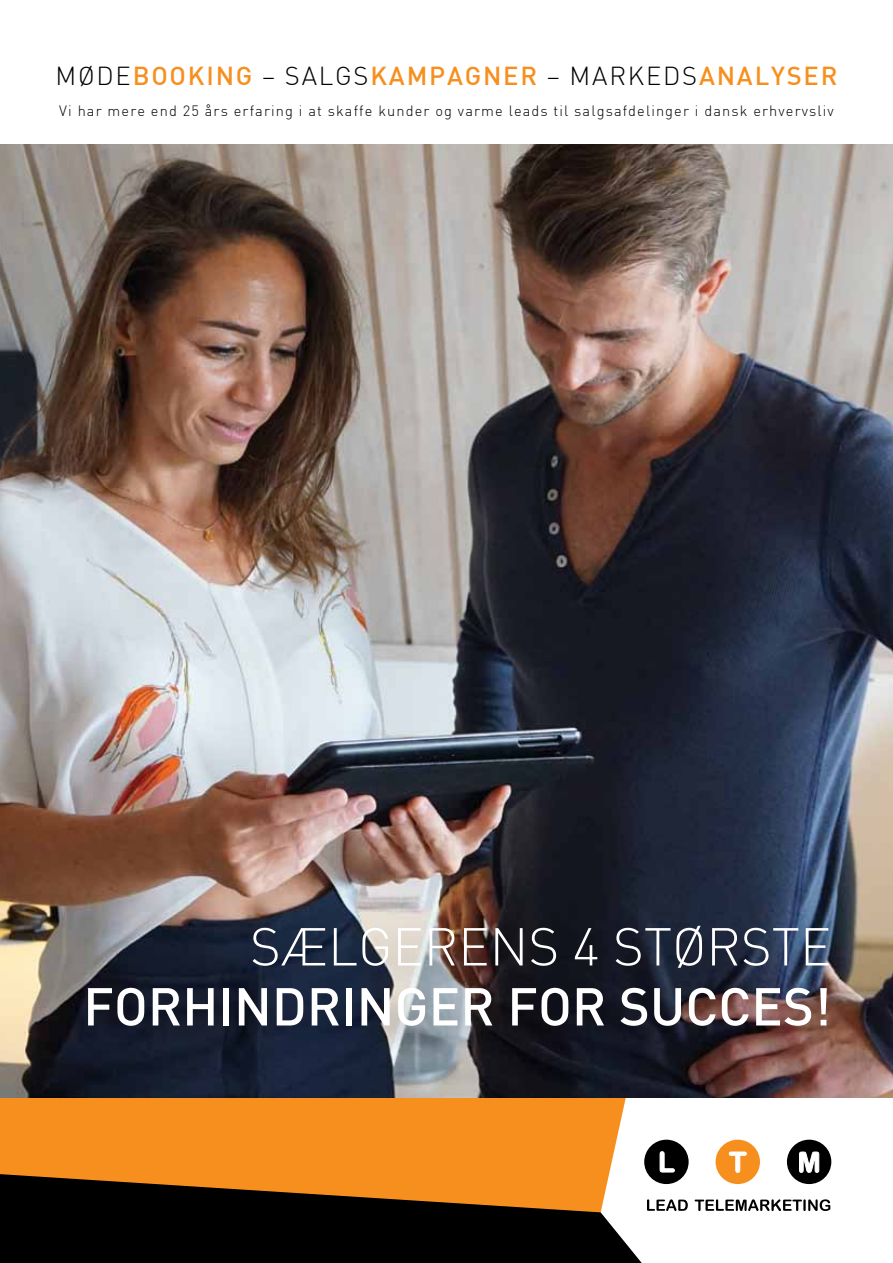
<style>
.page{position:relative;width:893px;height:1263px;background:#fff}
.page>*{position:absolute;margin:0;border:0;box-sizing:border-box;transform-origin:0 0}
.t1{font:52.5px "DIN Medium";color:#fff}
.t2{font:52.5px "DIN Light";color:#fff}
.t3{font:25.5px "DIN Medium";letter-spacing:.07em;color:#f78f1e}
.t4{font:25.5px "DIN Light";letter-spacing:.07em;color:#000}
.t5{font:14.7px "DIN Light";letter-spacing:.075em;color:#000}
.s1{font-family:"DIN Light";color:#000}
.s2{font-family:"DIN Medium";color:#f78f1e}
</style>
<div class="page">
<div style="left:0;top:1212px;width:642px;height:51px;background:#000"></div>
<svg style="left:0;top:1097px;width:629px;height:115px;background:#cf7a1f"></svg>
<img style="left:0;top:145px;width:893px;height:952px">
<div style="left:644px;top:1140px;width:45px;height:44px;background:#000;border-radius:50%"></div>
<div style="left:716px;top:1140px;width:44px;height:44px;background:#f78f1e;border-radius:50%"></div>
<div style="left:787px;top:1140px;width:44px;height:44px;background:#000;border-radius:50%"></div>
<svg style="left:799px;top:1151px;width:20px;height:22px"></svg>
<svg style="left:647px;top:1199px;width:41px;height:12px"></svg>
<svg style="left:695px;top:1199px;width:135px;height:12px"></svg>
<svg style="left:659px;top:1151px;width:16px;height:22px"></svg>
<svg style="left:729px;top:1151px;width:18px;height:22px"></svg>
<div style="left:73px;top:916px;width:785px;height:146px;background:#000;opacity:.3"></div>
<h2 class="t3" style="left:56px;top:60px;width:166px"><span class="s1">MØ DE</span>BOOKING</h2>
<h2 class="t3" style="left:262px;top:60px;width:221px"><span class="s1">– SALGS</span>KAMPAGNER</h2>
<h2 class="t4" style="left:547px;top:60px;width:258px">– MAR KE DS<span class="s2">ANALYSER</span></h2>
<p class="t5" style="left:59px;top:102px;width:776px">Vi har mere end 25 års erfaring i at skaffe kunder og varme leads til salgsafdelinger i dansk erhvervsliv</p>
<h1 class="t2" style="left:250px;top:914px;width:583px">Sælgerens 4 største</h1>
<h1 class="t1" style="left:83px;top:973px;width:750px">FORHINDRINGER FOR SUCCES!</h1>
</div>
